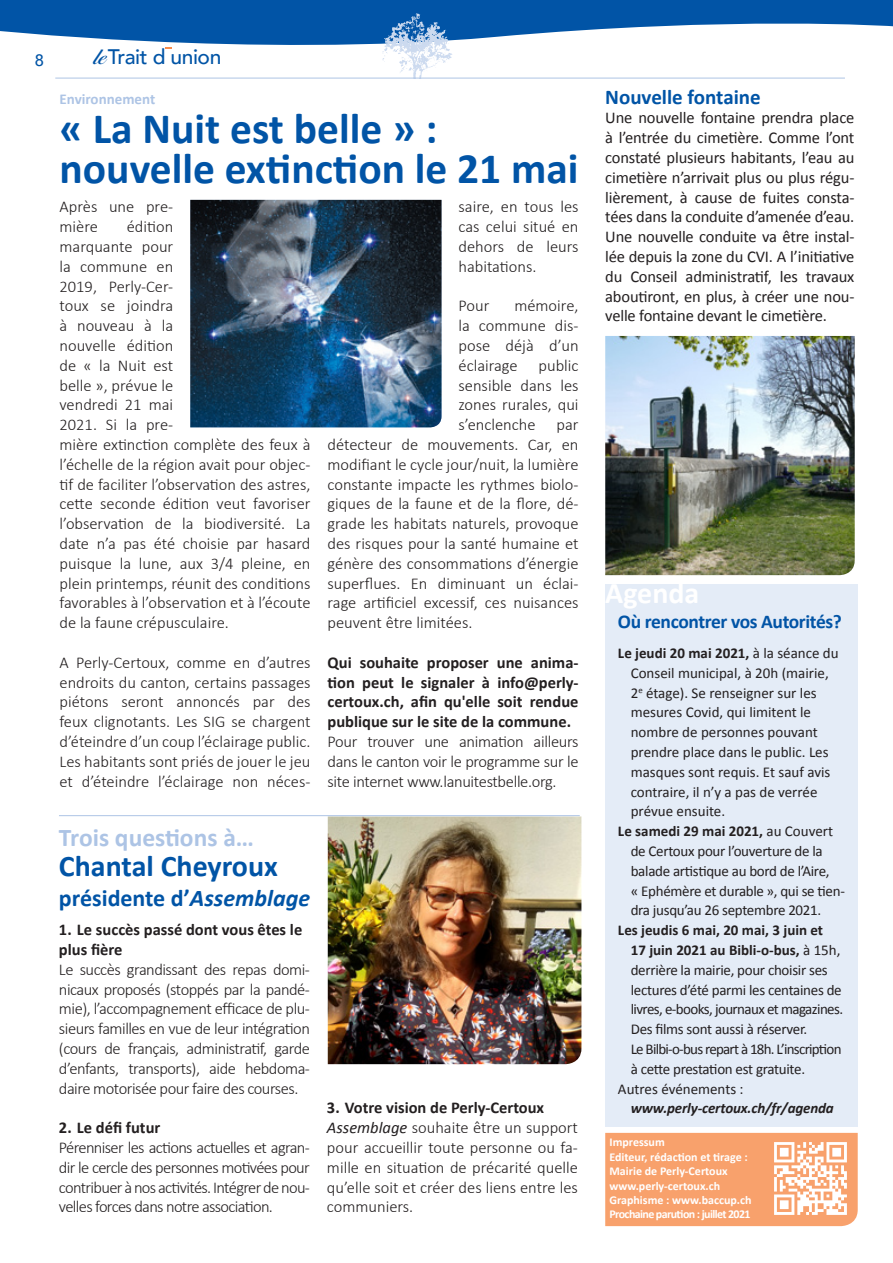
<style>
.page{position:relative;width:893px;height:1263px;background:#fff}
.page>*{position:absolute;margin:0;border:0;box-sizing:border-box;transform-origin:0 0}
.TITRE_Moyen_bleu{font:700 43.5px/39.6px "Calibri";color:#0154a6}
.TITRE_Moyen_bleu-2{font:700 30px "Calibri";color:#0154a6}
.t1{font:700 30px "Calibri";color:#fff}
.t2{font:700 25.5px "Calibri";color:#adc4e5}
.TITRE_Moyen_bleu-3{font:700 24px "Calibri";color:#0154a6}
.TITRE_Moyen_bleu-4{font:700 21px "Calibri";color:#0154a6}
.t3{font:500 21px "Avenir";letter-spacing:-.02em;color:#0154a6}
.TITRE_Moyen_bleu-5{font:700 19.5px "Calibri";letter-spacing:-.02em;color:#0154a6}
.txt_redac_noir{font:300 16.5px/19.8px "Calibri";color:#231f20;text-align:justify}
.txt_redac_noir-2{font:16.5px/19.8px "Calibri";letter-spacing:-.01em;color:#231f20;text-align:justify}
.txt_redac_noir-3{font:700 16.5px/19.8px "Calibri";color:#231f20;text-align:justify}
.txt_redac_noir_CHAPO{font:700 16.5px/19.8px "Calibri";color:#231f20}
.t4{font:500 16.5px "Avenir";color:#0154a6}
.txt_redac_noir-4{font:15px/19.8px "Calibri";letter-spacing:-.02em;color:#231f20}
.txt_redac_noir-5{font:15px/19.8px "Calibri";color:#231f20}
.txt_redac_noir-6{font:italic 700 15px/19.8px "Calibri";letter-spacing:-.01em;color:#231f20}
.TITRE_Moyen_bleu-6{font:700 15px "Calibri";color:#adc4e5}
.impressum{font:700 12px/14.4px "Calibri";color:#fff}
.impressum-2{font:700 12px "Calibri";letter-spacing:-.05em;color:#fff}
.s1{font-family:"Ballantines Scri EFOP";font-size:24.3px}
.s2{font-style:italic}
.s3{font-weight:400;font-style:italic}
.s4{font-weight:700}
.s5{font-weight:400;font-style:normal}
</style>
<div class="page">
<svg style="left:0;top:0;width:893px;height:45px;fill:#0154a6"></svg>
<svg style="left:165px;top:47px;width:7px;height:2px"></svg>
<div style="left:605px;top:585px;width:253px;height:542px;background:#e4ecf7"></div>
<div style="left:605px;top:1133px;width:253px;height:93px;background:#f8a16c"></div>
<img style="left:382px;top:12px;width:70px;height:66px">
<img style="left:774px;top:1142px;width:72px;height:72px">
<hr style="left:55px;top:78px;width:790px;height:1px;background:#adc4e5">
<img style="left:328px;top:816px;width:253px;height:248px">
<hr style="left:59px;top:815px;width:521px;height:1px;background:#adc4e5">
<img style="left:190px;top:200px;width:251px;height:227px">
<img style="left:605px;top:336px;width:250px;height:239px">
<p class="t4" style="left:35px;top:46px;width:11px">8</p>
<p class="t3" style="left:97px;top:38px;width:126px"><span class="s1">le</span>Trait d union</p>
<p class="TITRE_Moyen_bleu-6" style="left:60px;top:89px;width:97px">Environnement</p>
<p class="TITRE_Moyen_bleu" style="left:60px;top:109px;width:520px">« La Nuit est belle » : nouvelle extinction le 21 mai</p>
<p class="txt_redac_noir" style="left:60px;top:196px;width:115px">Après une pre&shy;mière</p>
<p class="txt_redac_noir" style="left:458px;top:196px;width:122px">saire, en tous les cas celui situé en dehors de leurs habitations.</p>
<p class="txt_redac_noir" style="left:458px;top:295px;width:32px">Pour</p>
<p class="txt_redac_noir" style="left:60px;top:216px;width:252px;text-align:left;text-indent:67px">édition<br>marquante pour<br>la commune en<br>2019, Perly-Cer-<br>toux se joindra<br>à nouveau à la<br>nouvelle édition<br>de « la Nuit est<br>belle », prévue le<br>vendredi 21 mai<br>2021. Si la pre-<br>mière extinction complète des feux à l’échelle de la région avait pour objec&shy;tif de faciliter l’observation des astres, cette seconde édition veut favoriser l’observation de la biodiversité. La date n’a pas été choisie par hasard puisque la lune, aux 3/4 pleine, en plein printemps, réunit des conditions favorables à l’observation et à l’écoute de la faune crépusculaire.</p>
<p class="txt_redac_noir" style="left:60px;top:652px;width:252px">A Perly-Certoux, comme en d’autres endroits du canton, certains passages piétons seront annoncés par des feux clignotants. Les SIG se chargent d’éteindre d’un coup l’éclairage public.<br>Les habitants sont priés de jouer le jeu et d’éteindre l’éclairage non néces-</p>
<p class="txt_redac_noir" style="left:458px;top:295px;width:122px;text-indent:56px">mémoire, la commune dis&shy;pose déjà d’un éclairage</p>
<p class="txt_redac_noir" style="left:458px;top:355px;width:122px;text-indent:80px">public sensible dans les zones rurales, qui s’enclenche</p>
<p class="txt_redac_noir" style="left:328px;top:414px;width:252px;text-indent:229px">par détecteur de mouvements. Car, en modifiant le cycle jour/nuit, la lumière constante impacte les rythmes biolo&shy;giques de la faune et de la flore, dé&shy;grade les habitats naturels, provoque des risques pour la santé humaine et génère des consommations d’énergie superflues. En diminuant un éclai&shy;rage artificiel excessif, ces nuisances peuvent être limitées.</p>
<p class="txt_redac_noir-3" style="left:328px;top:652px;width:252px">Qui souhaite proposer une anima&shy;tion peut le signaler à info@perly&shy;certoux.ch, afin qu'elle soit rendue publique sur le site de la commune.</p>
<p class="txt_redac_noir" style="left:328px;top:731px;width:252px">Pour trouver une animation ailleurs dans le canton voir le programme sur le site internet www.lanuitestbelle.org.</p>
<p class="t2" style="left:59px;top:821px;width:197px">Trois questions à…</p>
<p class="TITRE_Moyen_bleu-2" style="left:59px;top:847px;width:220px">Chantal Cheyroux</p>
<p class="TITRE_Moyen_bleu-3" style="left:59px;top:882px;width:253px">présidente d’<span class="s2">Assemblage</span></p>
<p class="txt_redac_noir_CHAPO" style="left:59px;top:920px;width:245px">1. Le succès passé dont vous êtes le plus fière</p>
<p class="txt_redac_noir" style="left:59px;top:959px;width:252px">Le succès grandissant des repas domi&shy;nicaux proposés (stoppés par la pandé&shy;mie), l’accompagnement efficace de plu&shy;sieurs familles en vue de leur intégration (cours de français, administratif, garde d’enfants, transports), aide hebdoma&shy;daire motorisée pour faire des courses.</p>
<p class="txt_redac_noir_CHAPO" style="left:59px;top:1118px;width:103px">2. Le défi futur</p>
<p class="txt_redac_noir" style="left:59px;top:1137px;width:252px">Pérenniser les actions actuelles et agran&shy;dir le cercle des personnes motivées pour contribuer à nos activités. Intégrer de nou&shy;velles forces dans notre association.</p>
<p class="txt_redac_noir_CHAPO" style="left:327px;top:1098px;width:219px">3. Votre vision de Perly-Certoux</p>
<p class="txt_redac_noir" style="left:327px;top:1117px;width:253px"><span class="s3">Assemblage</span> souhaite être un support pour accueillir toute personne ou fa&shy;mille en situation de précarité quelle qu’elle soit et créer des liens entre les communiers.</p>
<p class="TITRE_Moyen_bleu-4" style="left:605px;top:83px;width:157px">Nouvelle fontaine</p>
<p class="txt_redac_noir-2" style="left:605px;top:108px;width:251px">Une nouvelle fontaine prendra place à l’entrée du cimetière. Comme l’ont constaté plusieurs habitants, l’eau au cimetière n’arrivait plus ou plus régu&shy;lièrement, à cause de fuites consta&shy;tées dans la conduite d’amenée d’eau.<br>Une nouvelle conduite va être instal&shy;lée depuis la zone du CVI. A l’initiative du Conseil administratif, les travaux aboutiront, en plus, à créer une nou&shy;velle fontaine devant le cimetière.</p>
<p class="t1" style="left:605px;top:574px;width:96px">Agenda</p>
<p class="TITRE_Moyen_bleu-5" style="left:618px;top:609px;width:225px">Où rencontrer vos Autorités?</p>
<p class="txt_redac_noir-5" style="left:631px;top:643px;width:209px;text-indent:-13px"><span class="s4">Le jeudi 20 mai 2021,</span> à la séance du<br>Conseil municipal, à 20h (mairie,<br>2<sup>e</sup> étage). Se renseigner sur les mesures Covid, qui limitent le nombre de personnes pouvant prendre place dans le public. Les masques sont requis. Et sauf avis contraire, il n’y a pas de verrée prévue ensuite.</p>
<p class="txt_redac_noir-4" style="left:631px;top:821px;width:216px;text-indent:-13px"><span class="s4">Le samedi 29 mai 2021,</span> au Couvert de Certoux pour l’ouverture de la balade artistique au bord de l’Aire,<br>« Ephémère et durable », qui se tien&shy;dra jusqu’au 26 septembre 2021.</p>
<p class="txt_redac_noir-4" style="left:631px;top:920px;width:214px;text-indent:-13px"><span class="s4">Les jeudis 6 mai, 20 mai, 3 juin et<br>17 juin 2021 au Bibli-o-bus,</span> à 15h, derrière la mairie, pour choisir ses lectures d’été parmi les centaines de livres, e-books, journaux et magazines.<br>Des films sont aussi à réserver.<br>Le Bilbi-o-bus repart à 18h. L’inscription à cette prestation est gratuite.</p>
<p class="txt_redac_noir-6" style="left:631px;top:1079px;width:205px;text-indent:-13px"><span class="s5">Autres événements : </span>www.perly-certoux.ch/fr/agenda</p>
<p class="impressum" style="left:609px;top:1135px;width:57px">Impressum</p>
<p class="impressum" style="left:609px;top:1149px;width:140px">Editeur, rédaction et tirage :<br>Mairie de Perly-Certoux</p>
<p class="impressum" style="left:609px;top:1178px;width:112px">www.perly-certoux.ch</p>
<p class="impressum" style="left:609px;top:1193px;width:144px">Graphisme : www.baccup.ch</p>
<p class="impressum-2" style="left:609px;top:1207px;width:143px">Prochaine parution : juillet 2021</p>
</div>
